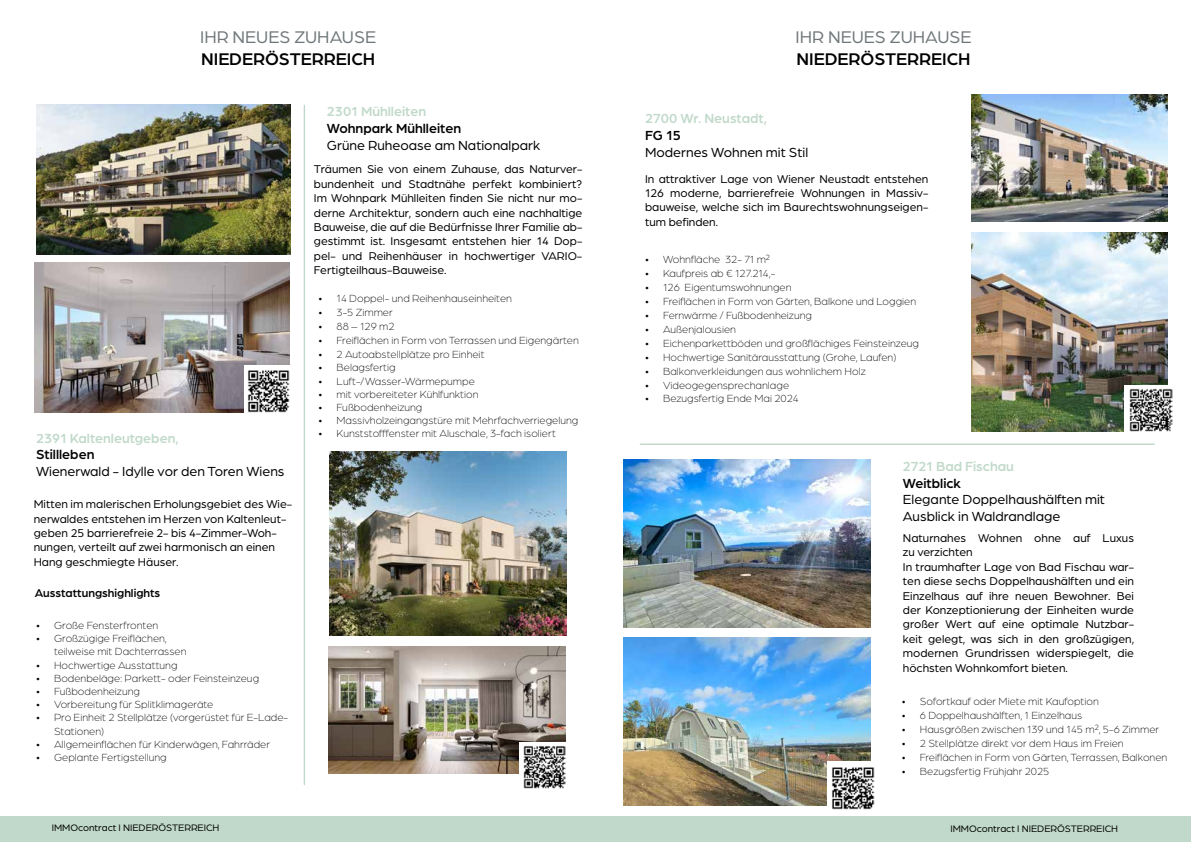
<style>
.page{position:relative;width:1191px;height:842px;background:#fff}
.page>*{position:absolute;margin:0;border:0;box-sizing:border-box;transform-origin:0 0}
.t1{font:500 18px "Arboria";color:#000}
.t2{font:18px "Arboria";color:#70777a}
.t3{font:14px/16.8px "Arboria";color:#000}
.t4{font:500 14px "Arboria";color:#c0d9ca}
.t5{font:500 14px "Arboria";color:#000}
.t6{font:12px/14.4px "Arboria";color:#000;text-align:justify}
.t7{font:500 12px "Arboria";color:#000}
.t8{font:300 11px/13.2px "Arboria";color:#000}
.t9{font:10px "Arboria";color:#000}
</style>
<div class="page">
<hr style="left:304px;top:105px;width:1px;height:679px;background:#c0d9ca">
<div style="left:0;top:816px;width:1191px;height:26px;background:#c0d9ca"></div>
<img style="left:329px;top:452px;width:238px;height:183px">
<img style="left:328px;top:646px;width:238px;height:127px">
<div style="left:519px;top:743px;width:56px;height:48px;background:#fff"></div>
<img style="left:523px;top:746px;width:43px;height:42px">
<img style="left:36px;top:105px;width:255px;height:150px">
<img style="left:35px;top:262px;width:255px;height:150px">
<div style="left:244px;top:366px;width:49px;height:55px;background:#fff"></div>
<img style="left:248px;top:370px;width:42px;height:42px">
<img style="left:971px;top:233px;width:197px;height:198px">
<img style="left:971px;top:94px;width:197px;height:127px">
<div style="left:1124px;top:385px;width:61px;height:48px;background:#fff"></div>
<img style="left:1129px;top:389px;width:43px;height:42px">
<hr style="left:640px;top:444px;width:514px;height:1px;background:#c0d9ca">
<img style="left:624px;top:459px;width:246px;height:168px">
<img style="left:624px;top:638px;width:246px;height:168px">
<div style="left:827px;top:761px;width:60px;height:48px;background:#fff"></div>
<img style="left:832px;top:767px;width:42px;height:42px">
<h1 class="t2" style="left:200px;top:25px;width:177px">IHR NEUES ZUHAUSE</h1>
<h1 class="t1" style="left:201px;top:47px;width:175px">NIEDERÖSTERREICH</h1>
<p class="t4" style="left:36px;top:429px;width:144px">2391 Kaltenleutgeben,</p>
<p class="t5" style="left:36px;top:445px;width:60px">Stillleben</p>
<p class="t3" style="left:36px;top:463px;width:250px">Wienerwald - Idylle vor den Toren Wiens</p>
<p class="t6" style="left:34px;top:496px;width:260px;text-align:left">Mitten im malerischen Erholungsgebiet des Wie&shy;nerwaldes entstehen im Herzen von Kaltenleut&shy;geben 25 barrierefreie 2- bis 4-Zimmer-Woh&shy;nungen, verteilt auf zwei harmonisch an einen Hang geschmiegte Häuser.</p>
<p class="t7" style="left:35px;top:584px;width:127px">Ausstattungshighlights</p>
<p class="t8" style="left:36px;top:618px;width:124px">• Große Fensterfronten</p>
<p class="t8" style="left:54px;top:631px;width:134px;text-indent:-18px">• Großzügige Freiflächen, teilweise mit Dachterrassen</p>
<p class="t8" style="left:36px;top:658px;width:143px">• Hochwertige Ausstattung</p>
<p class="t8" style="left:36px;top:671px;width:225px">• Bodenbeläge: Parkett- oder Feinsteinzeug</p>
<p class="t8" style="left:36px;top:684px;width:105px">• Fußbodenheizung</p>
<p class="t8" style="left:36px;top:697px;width:179px">• Vorbereitung für Splitklimageräte</p>
<p class="t8" style="left:54px;top:711px;width:236px;text-indent:-18px">• Pro Einheit 2 Stellplätze (vorgerüstet für E-Lade-<br>Stationen)</p>
<p class="t8" style="left:36px;top:737px;width:235px">• Allgemeinflächen für Kinderwägen, Fahrräder</p>
<p class="t8" style="left:36px;top:750px;width:132px">• Geplante Fertigstellung</p>
<p class="t4" style="left:327px;top:102px;width:101px">2301 Mühlleiten</p>
<p class="t5" style="left:327px;top:119px;width:136px">Wohnpark Mühlleiten</p>
<p class="t3" style="left:327px;top:136px;width:215px">Grüne Ruheoase am Nationalpark</p>
<p class="t6" style="left:314px;top:162px;width:270px">Träumen Sie von einem Zuhause, das Naturver&shy;bundenheit und Stadtnähe perfekt kombiniert?<br>Im Wohnpark Mühlleiten finden Sie nicht nur mo&shy;derne Architektur, sondern auch eine nachhaltige Bauweise, die auf die Bedürfnisse Ihrer Familie ab&shy;gestimmt ist. Insgesamt entstehen hier 14 Dop&shy;pel- und Reihenhäuser in hochwertiger VARIO-Fertigteilhaus-Bauweise.</p>
<p class="t8" style="left:318px;top:291px;width:195px">• 14 Doppel- und Reihenhauseinheiten</p>
<p class="t8" style="left:318px;top:305px;width:76px">• 3-5 Zimmer</p>
<p class="t8" style="left:318px;top:319px;width:78px">• 88 – 129 m2</p>
<p class="t8" style="left:318px;top:333px;width:262px">• Freiflächen in Form von Terrassen und Eigengärten</p>
<p class="t8" style="left:318px;top:347px;width:167px">• 2 Autoabstellplätze pro Einheit</p>
<p class="t8" style="left:318px;top:361px;width:79px">• Belagsfertig</p>
<p class="t8" style="left:318px;top:374px;width:158px">• Luft-/Wasser-Wärmepumpe</p>
<p class="t8" style="left:318px;top:387px;width:161px">• mit vorbereiteter Kühlfunktion</p>
<p class="t8" style="left:318px;top:400px;width:105px">• Fußbodenheizung</p>
<p class="t8" style="left:318px;top:413px;width:261px">• Massivholzeingangstüre mit Mehrfachverriegelung</p>
<p class="t8" style="left:318px;top:427px;width:239px">• Kunststofffenster mit Aluschale, 3-fach isoliert</p>
<p class="t9" style="left:52px;top:821px;width:169px">IMMOcontract I NIEDERÖSTERREICH</p>
<h1 class="t2" style="left:795px;top:25px;width:177px">IHR NEUES ZUHAUSE</h1>
<h1 class="t1" style="left:796px;top:47px;width:175px">NIEDERÖSTERREICH</h1>
<p class="t4" style="left:645px;top:109px;width:124px">2700 Wr. Neustadt,</p>
<p class="t5" style="left:645px;top:126px;width:37px">FG 15</p>
<p class="t3" style="left:645px;top:143px;width:165px">Modernes Wohnen mit Stil</p>
<p class="t6" style="left:645px;top:171px;width:285px">In attraktiver Lage von Wiener Neustadt entstehen 126 moderne, barrierefreie Wohnungen in Massiv&shy;bauweise, welche sich im Baurechtswohnungseigen&shy;tum befinden.</p>
<p class="t8" style="left:645px;top:252px;width:126px">• Wohnfläche 32- 71 m²</p>
<p class="t8" style="left:645px;top:266px;width:132px">• Kaufpreis ab € 127.214,-</p>
<p class="t8" style="left:645px;top:280px;width:148px">• 126 Eigentumswohnungen</p>
<p class="t8" style="left:645px;top:294px;width:273px">• Freiflächen in Form von Gärten, Balkone und Loggien</p>
<p class="t8" style="left:645px;top:308px;width:168px">• Fernwärme / Fußbodenheizung</p>
<p class="t8" style="left:645px;top:322px;width:92px">• Außenjalousien</p>
<p class="t8" style="left:645px;top:336px;width:275px">• Eichenparkettböden und großflächiges Feinsteinzeug</p>
<p class="t8" style="left:645px;top:350px;width:253px">• Hochwertige Sanitärausstattung (Grohe, Laufen)</p>
<p class="t8" style="left:645px;top:364px;width:222px">• Balkonverkleidungen aus wohnlichem Holz</p>
<p class="t8" style="left:645px;top:378px;width:146px">• Videogegensprechanlage</p>
<p class="t8" style="left:645px;top:391px;width:155px">• Bezugsfertig Ende Mai 2024</p>
<p class="t4" style="left:903px;top:457px;width:112px">2721 Bad Fischau</p>
<p class="t5" style="left:903px;top:473px;width:60px">Weitblick</p>
<p class="t3" style="left:903px;top:491px;width:204px">Elegante Doppelhaushälften mit<br>Ausblick in Waldrandlage</p>
<p class="t6" style="left:903px;top:530px;width:233px;text-align:left">Naturnahes Wohnen ohne auf Luxus zu verzichten<br>In traumhafter Lage von Bad Fischau war&shy;ten diese sechs Doppelhaushälften und ein Einzelhaus auf ihre neuen Bewohner. Bei der Konzeptionierung der Einheiten wurde großer Wert auf eine optimale Nutzbar&shy;keit gelegt, was sich in den großzügigen, modernen Grundrissen widerspiegelt, die höchsten Wohnkomfort bieten.</p>
<p class="t8" style="left:901px;top:694px;width:198px">• Sofortkauf oder Miete mit Kaufoption</p>
<p class="t8" style="left:901px;top:708px;width:182px">• 6 Doppelhaushälften, 1 Einzelhaus</p>
<p class="t8" style="left:901px;top:722px;width:259px">• Hausgrößen zwischen 139 und 145 m², 5-6 Zimmer</p>
<p class="t8" style="left:901px;top:736px;width:223px">• 2 Stellplätze direkt vor dem Haus im Freien</p>
<p class="t8" style="left:901px;top:750px;width:267px">• Freiflächen in Form von Gärten, Terrassen, Balkonen</p>
<p class="t8" style="left:901px;top:764px;width:149px">• Bezugsfertig Frühjahr 2025</p>
<p class="t9" style="left:950px;top:822px;width:169px">IMMOcontract I NIEDERÖSTERREICH</p>
</div>
